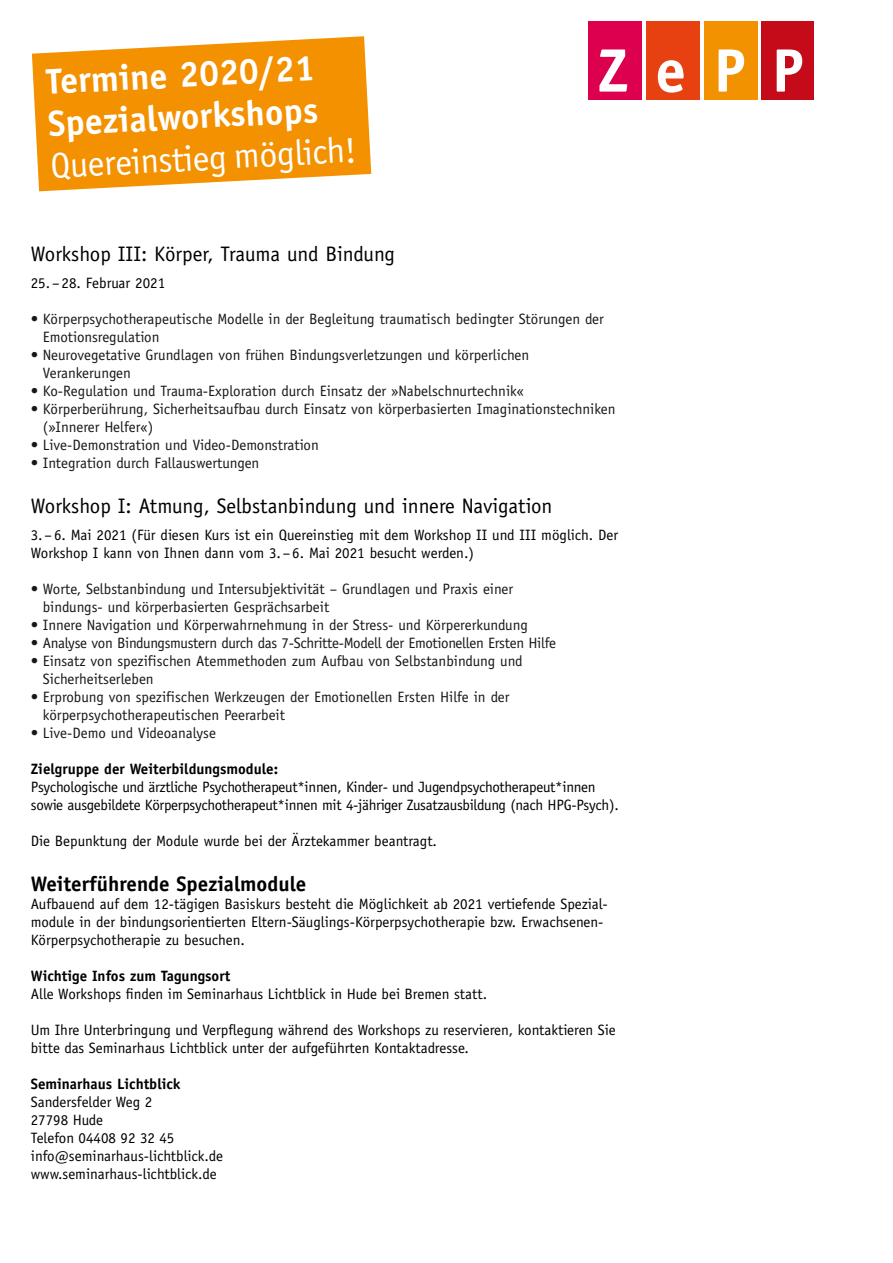
<style>
.page{position:relative;width:893px;height:1263px;background:#fff}
.page>*{position:absolute;margin:0;border:0;box-sizing:border-box;transform-origin:0 0}
.t1{font:700 36px/42px "Officina Sans";color:#fff}
.t2{font:36px "Officina Sans";color:#fff}
.t3{font:21px "Officina Sans";color:#000}
.t4{font:700 21px "Officina Sans";color:#000}
.t5{font:15px/18px "Officina Sans";color:#191816}
.t6{font:15px/18px "Officina Sans";color:#000}
.t7{font:15px/18px "Officina Sans";letter-spacing:-.02em;color:#000}
.t8{font:700 15px "Officina Sans";color:#000}
.t9{font:15px "Officina Sans";letter-spacing:-.02em;color:#191816}
</style>
<div class="page">
<div style="left:588px;top:21px;width:54px;height:78px;background:#dc004e"></div>
<div style="left:646px;top:21px;width:53px;height:78px;background:#e74112"></div>
<div style="left:704px;top:21px;width:53px;height:78px;background:#f39200"></div>
<div style="left:762px;top:21px;width:52px;height:78px;background:#c50a19"></div>
<svg style="left:599px;top:49px;width:203px;height:44px"></svg>
<svg style="left:32px;top:36px;width:339px;height:155px;background:#f49f20"></svg>
<h1 class="t1" style="left:45px;top:60px;width:272px;rotate:-3deg">Termine 2020/21<br>Spezialworkshops</h1>
<h1 class="t2" style="left:49px;top:145px;width:308px;rotate:-3deg">Quereinstieg möglich!</h1>
<h2 class="t3" style="left:31px;top:242px;width:366px">Workshop III: Körper, Trauma und Bindung</h2>
<p class="t6" style="left:31px;top:274px;width:136px">25.–28. Februar 2021</p>
<p class="t5" style="left:43px;top:310px;width:563px;text-indent:-12px">• Körperpsychotherapeutische Modelle in der Begleitung traumatisch bedingter Störungen der<br>Emotionsregulation</p>
<p class="t5" style="left:43px;top:346px;width:488px;text-indent:-12px">• Neurovegetative Grundlagen von frühen Bindungsverletzungen und körperlichen<br>Verankerungen</p>
<p class="t5" style="left:31px;top:382px;width:495px">• Ko-Regulation und Trauma-Exploration durch Einsatz der »Nabelschnurtechnik«</p>
<p class="t5" style="left:43px;top:400px;width:574px;text-indent:-12px">• Körperberührung, Sicherheitsaufbau durch Einsatz von körperbasierten Imaginationstechniken (»Innerer Helfer«)</p>
<p class="t5" style="left:31px;top:436px;width:290px">• Live-Demonstration und Video-Demonstration</p>
<p class="t5" style="left:31px;top:454px;width:230px">• Integration durch Fallauswertungen</p>
<h2 class="t3" style="left:31px;top:494px;width:523px">Workshop I: Atmung, Selbstanbindung und innere Navigation</h2>
<p class="t6" style="left:31px;top:526px;width:589px">3.–6. Mai 2021 (Für diesen Kurs ist ein Quereinstieg mit dem Workshop II und III möglich. Der<br>Workshop I kann von Ihnen dann vom 3.–6. Mai 2021 besucht werden.)</p>
<p class="t5" style="left:43px;top:580px;width:472px;text-indent:-12px">• Worte, Selbstanbindung und Intersubjektivität – Grundlagen und Praxis einer bindungs- und körperbasierten Gesprächsarbeit</p>
<p class="t5" style="left:31px;top:616px;width:498px">• Innere Navigation und Körperwahrnehmung in der Stress- und Körpererkundung</p>
<p class="t9" style="left:31px;top:634px;width:527px">• Analyse von Bindungsmustern durch das 7-Schritte-Modell der Emotionellen Ersten Hilfe</p>
<p class="t5" style="left:43px;top:652px;width:481px;text-indent:-12px">• Einsatz von spezifischen Atemmethoden zum Aufbau von Selbstanbindung und<br>Sicherheitserleben</p>
<p class="t5" style="left:43px;top:688px;width:468px;text-indent:-12px">• Erprobung von spezifischen Werkzeugen der Emotionellen Ersten Hilfe in der körperpsychotherapeutischen Peerarbeit</p>
<p class="t5" style="left:31px;top:724px;width:187px">• Live-Demo und Videoanalyse</p>
<p class="t8" style="left:31px;top:760px;width:249px">Zielgruppe der Weiterbildungsmodule:</p>
<p class="t7" style="left:31px;top:778px;width:589px">Psychologische und ärztliche Psychotherapeut*innen, Kinder- und Jugendpsychotherapeut*innen sowie ausgebildete Körperpsychotherapeut*innen mit 4-jähriger Zusatzausbildung (nach HPG-Psych).</p>
<p class="t6" style="left:31px;top:832px;width:408px">Die Bepunktung der Module wurde bei der Ärztekammer beantragt.</p>
<h2 class="t4" style="left:31px;top:871px;width:277px">Weiterführende Spezialmodule</h2>
<p class="t6" style="left:31px;top:895px;width:579px">Aufbauend auf dem 12-tägigen Basiskurs besteht die Möglichkeit ab 2021 vertiefende Spezial&shy;module in der bindungsorientierten Eltern-Säuglings-Körperpsychotherapie bzw. Erwachsenen-<br>Körperpsychotherapie zu besuchen.</p>
<p class="t8" style="left:31px;top:967px;width:201px">Wichtige Infos zum Tagungsort</p>
<p class="t6" style="left:31px;top:985px;width:458px">Alle Workshops fi nden im Seminarhaus Lichtblick in Hude bei Bremen statt.</p>
<p class="t6" style="left:31px;top:1021px;width:586px">Um Ihre Unterbringung und Verpflegung während des Workshops zu reservieren, kontaktieren Sie bitte das Seminarhaus Lichtblick unter der aufgeführten Kontaktadresse.</p>
<p class="t8" style="left:31px;top:1075px;width:151px">Seminarhaus Lichtblick</p>
<p class="t6" style="left:31px;top:1093px;width:194px">Sandersfelder Weg 2<br>27798 Hude<br>Telefon 04408 92 32 45 info@seminarhaus-lichtblick.de www.seminarhaus-lichtblick.de</p>
</div>
